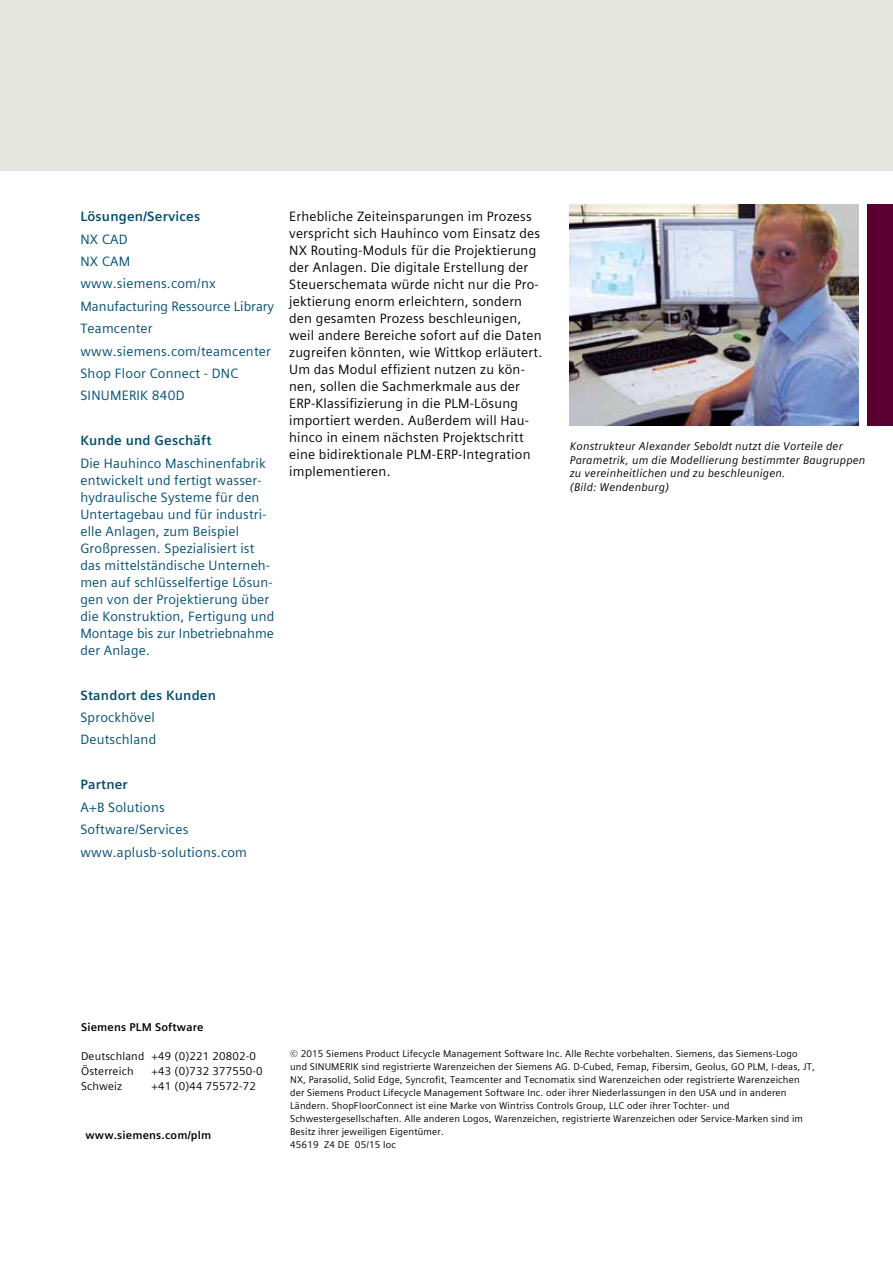
<style>
.page{position:relative;width:893px;height:1263px;background:#fff}
.page>*{position:absolute;margin:0;border:0;box-sizing:border-box;transform-origin:0 0}
.t1{font:13.5px/17px "Siemens Sans Global";letter-spacing:.015em;color:#000}
.t2{font:13.5px/17px "Siemens Sans Global";letter-spacing:.01em;color:#004d73}
.t3{font:700 13.5px "Siemens Sans Global";letter-spacing:.015em;color:#004d73}
.t4{font:italic 11.25px/13.5px "Siemens Sans Global";letter-spacing:.015em;color:#000}
.t5{font:11.25px/14.9px "Siemens Sans Global";letter-spacing:.015em;color:#000}
.t6{font:700 11.25px "Siemens Sans Global";letter-spacing:.015em;color:#000}
.t7{font:9.75px/13px "Siemens Sans Global";letter-spacing:.015em;color:#000}
</style>
<div class="page">
<div style="left:0;top:0;width:893px;height:170px;background:#e5e6e0"></div>
<img style="left:570px;top:204px;width:289px;height:221px">
<div style="left:867px;top:204px;width:26px;height:221px;background:#5a0031"></div>
<h1 class="t3" style="left:80px;top:206px;width:121px">Lösungen/Services</h1>
<h1 class="t2" style="left:80px;top:228px;width:195px;line-height:22.4px">NX CAD<br>NX CAM<br>www.siemens.com/nx<br>Manufacturing Ressource Library<br>Teamcenter www.siemens.com/teamcenter<br>Shop Floor Connect - DNC<br>SINUMERIK 840D</h1>
<h1 class="t3" style="left:80px;top:430px;width:133px">Kunde und Geschäft</h1>
<p class="t2" style="left:80px;top:455px;width:195px">Die Hauhinco Maschinenfabrik entwickelt und fertigt wasser&shy;hydraulische Systeme für den<br>Untertagebau und für industri&shy;elle Anlagen, zum Beispiel<br>Großpressen. Spezialisiert ist das mittelständische Unterneh&shy;men auf schlüsselfertige Lösun&shy;gen von der Projektierung über die Konstruktion, Fertigung und<br>Montage bis zur Inbetriebnahme der Anlage.</p>
<h1 class="t3" style="left:80px;top:685px;width:137px">Standort des Kunden</h1>
<h1 class="t2" style="left:80px;top:706px;width:77px;line-height:22.4px">Sprockhövel<br>Deutschland</h1>
<h1 class="t3" style="left:80px;top:774px;width:49px">Partner</h1>
<h1 class="t2" style="left:80px;top:796px;width:168px;line-height:22.4px">A+B Solutions<br>Software/Services www.aplusb-solutions.com</h1>
<p class="t1" style="left:289px;top:208px;width:255px">Erhebliche Zeiteinsparungen im Prozess verspricht sich Hauhinco vom Einsatz des NX Routing-Moduls für die Projektierung der Anlagen. Die digitale Erstellung der Steuerschemata würde nicht nur die Pro&shy;jektierung enorm erleichtern, sondern den gesamten Prozess beschleunigen, weil andere Bereiche sofort auf die Daten zugreifen könnten, wie Wittkop erläutert.<br>Um das Modul effizient nutzen zu kön&shy;nen, sollen die Sachmerkmale aus der ERP-Klassifizierung in die PLM-Lösung importiert werden. Außerdem will Hau&shy;hinco in einem nächsten Projektschritt eine bidirektionale PLM-ERP-Integration implementieren.</p>
<p class="t4" style="left:570px;top:439px;width:297px">Konstrukteur Alexander Seboldt nutzt die Vorteile der Parametrik, um die Modellierung bestimmter Baugruppen zu vereinheitlichen und zu beschleunigen.<br>(Bild: Wendenburg)</p>
<p class="t6" style="left:81px;top:1018px;width:124px">Siemens PLM Software</p>
<p class="t5" style="left:81px;top:1049px;width:176px">Deutschland +49 (0)221 20802-0<br>Österreich</p>
<p class="t5" style="left:152px;top:1064px;width:112px">+43 (0)732 377550-0</p>
<p class="t5" style="left:81px;top:1079px;width:43px">Schweiz</p>
<p class="t5" style="left:152px;top:1079px;width:106px">+41 (0)44 75572-72</p>
<p class="t6" style="left:85px;top:1127px;width:127px">www.siemens.com/plm</p>
<p class="t7" style="left:290px;top:1047px;width:526px">© 2015 Siemens Product Lifecycle Management Software Inc. Alle Rechte vorbehalten. Siemens, das Siemens-Logo und SINUMERIK sind registrierte Warenzeichen der Siemens AG. D-Cubed, Femap, Fibersim, Geolus, GO PLM, I-deas, JT, NX, Parasolid, Solid Edge, Syncrofit, Teamcenter and Tecnomatix sind Warenzeichen oder registrierte Warenzeichen der Siemens Product Lifecycle Management Software Inc. oder ihrer Niederlassungen in den USA und in anderen Ländern. ShopFloorConnect ist eine Marke von Wintriss Controls Group, LLC oder ihrer Tochter- und Schwestergesellschaften. Alle anderen Logos, Warenzeichen, registrierte Warenzeichen oder Service-Marken sind im Besitz ihrer jeweiligen Eigentümer.<br>45619 Z4 DE 05/15 loc</p>
</div>
